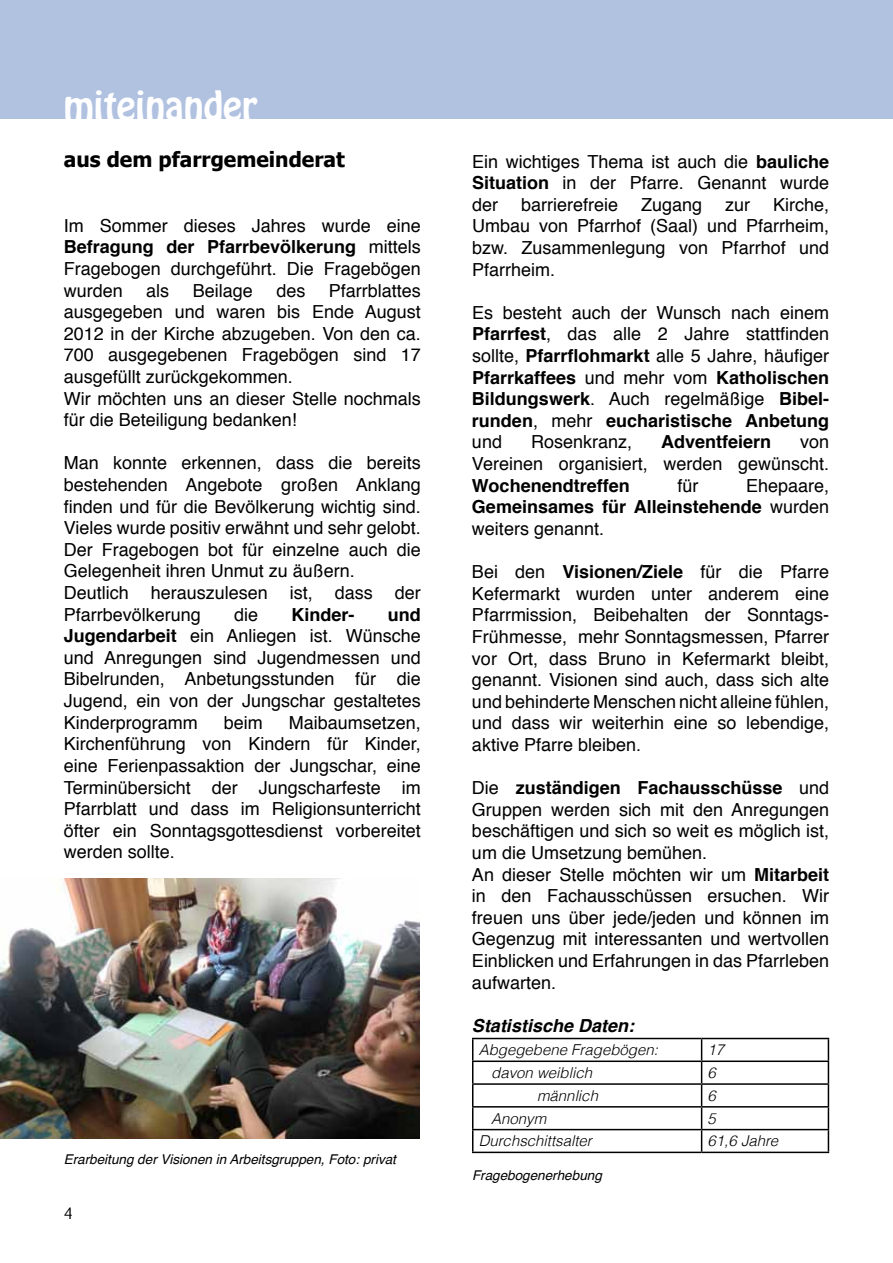
<style>
.page{position:relative;width:893px;height:1263px;background:#fff}
.page>*{position:absolute;margin:0;border:0;box-sizing:border-box;transform-origin:0 0}
.t1{font:36px "Hobo Std";color:#fff}
.t2{font:700 21px "Tahoma";color:#000}
.t3{font:18px/21.6px "Helvetica";color:#000;text-align:justify}
.t4{font:700 18px "Helvetica";color:#000}
.t5{font:italic 700 18px "Helvetica";color:#000}
.t6{font:italic 300 15px "Helvetica";color:#000}
.t7{font:15px "Euphemia UCAS";color:#000}
.t8{font:italic 13.5px "Helvetica";color:#000}
.s1{font-weight:700}
</style>
<div class="page">
<div style="left:0;top:0;width:893px;height:119px;background:#b1c2e1"></div>
<hr style="left:472px;top:1038px;width:230px;height:1px;background:#000">
<hr style="left:702px;top:1038px;width:127px;height:1px;background:#000">
<hr style="left:472px;top:1060px;width:230px;height:2px;background:#000">
<hr style="left:702px;top:1060px;width:127px;height:2px;background:#000">
<hr style="left:472px;top:1083px;width:230px;height:2px;background:#000">
<hr style="left:702px;top:1083px;width:127px;height:2px;background:#000">
<hr style="left:472px;top:1106px;width:230px;height:1px;background:#000">
<hr style="left:702px;top:1106px;width:127px;height:1px;background:#000">
<hr style="left:472px;top:1129px;width:230px;height:1px;background:#000">
<svg style="left:472px;top:1039px;width:1px;height:112px"></svg>
<hr style="left:702px;top:1129px;width:127px;height:1px;background:#000">
<svg style="left:701px;top:1039px;width:1px;height:112px"></svg>
<svg style="left:828px;top:1039px;width:1px;height:112px"></svg>
<hr style="left:472px;top:1151px;width:230px;height:2px;background:#000">
<hr style="left:702px;top:1151px;width:127px;height:2px;background:#000">
<img style="left:0;top:878px;width:420px;height:261px">
<h1 class="t1" style="left:64px;top:81px;width:195px">miteinander</h1>
<p class="t2" style="left:64px;top:145px;width:282px">aus dem pfarrgemeinderat</p>
<p class="t3" style="left:64px;top:215px;width:359px">Im Sommer dieses Jahres wurde eine <span class="s1">Befragung der Pfarrbevölkerung</span> mittels Fragebogen durchgeführt. Die Fragebögen wurden</p>
<p class="t3" style="left:64px;top:280px;width:359px;text-align:left;text-indent:265px">Pfarrblattes ausgegeben und waren bis Ende August<br>2012 in der Kirche abzugeben. Von den ca.<br>700 ausgegebenen Fragebögen sind 17 ausgefüllt zurückgekommen.<br>Wir möchten uns an dieser Stelle nochmals für die Beteiligung bedanken!</p>
<p class="t3" style="left:64px;top:453px;width:359px;text-align:left">Man konnte erkennen, dass die bereits bestehenden Angebote großen Anklang finden und für die Bevölkerung wichtig sind.<br>Vieles wurde positiv erwähnt und sehr gelobt.<br>Der Fragebogen bot für einzelne auch die Gelegenheit ihren Unmut zu äußern.<br>Deutlich herauszulesen ist, dass der Pfarrbevölkerung</p>
<p class="t3" style="left:146px;top:280px;width:25px">als</p>
<p class="t3" style="left:193px;top:280px;width:62px">Beilage</p>
<p class="t3" style="left:276px;top:280px;width:31px">des</p>
<p class="t3" style="left:234px;top:604px;width:26px">die</p>
<p class="t4" style="left:292px;top:600px;width:64px">Kinder-</p>
<p class="t3" style="left:64px;top:604px;width:359px;text-indent:324px"><span class="s1">und Jugendarbeit</span> ein Anliegen ist. Wünsche und Anregungen sind Jugendmessen und Bibelrunden, Anbetungsstunden für die Jugend, ein von der Jungschar gestaltetes Kinderprogramm</p>
<p class="t3" style="left:64px;top:712px;width:359px;text-indent:225px">Maibaumsetzen, Kirchenführung von Kindern für Kinder, eine Ferienpassaktion der Jungschar, eine Terminübersicht der Jungscharfeste im Pfarrblatt und dass im Religionsunterricht öfter ein Sonntagsgottesdienst vorbereitet werden sollte.</p>
<p class="t3" style="left:224px;top:712px;width:41px">beim</p>
<p class="t8" style="left:64px;top:1148px;width:334px">Erarbeitung der Visionen in Arbeitsgruppen, Foto: privat</p>
<p class="t7" style="left:64px;top:1203px;width:10px">4</p>
<p class="t3" style="left:472px;top:151px;width:359px">Ein wichtiges Thema ist auch die <span class="s1">bauliche Situation</span> in der Pfarre. Genannt wurde der</p>
<p class="t3" style="left:521px;top:194px;width:99px">barrierefreie</p>
<p class="t3" style="left:641px;top:194px;width:63px">Zugang</p>
<p class="t3" style="left:725px;top:194px;width:27px">zur</p>
<p class="t3" style="left:472px;top:194px;width:359px;text-indent:301px">Kirche, Umbau von Pfarrhof (Saal) und Pfarrheim, bzw. Zusammenlegung von Pfarrhof und Pfarrheim.</p>
<p class="t3" style="left:472px;top:302px;width:359px">Es besteht auch der Wunsch nach einem <span class="s1">Pfarrfest</span>, das alle 2 Jahre stattfinden sollte, <span class="s1">Pfarrflohmarkt</span> alle 5 Jahre, häufiger <span class="s1">Pfarrkaffees</span> und mehr vom <span class="s1">Katholischen Bildungswerk</span>. Auch regelmäßige <span class="s1">Bibel&shy;runden</span>, mehr <span class="s1">eucharistische Anbetung </span>und</p>
<p class="t3" style="left:531px;top:432px;width:103px">Rosenkranz,</p>
<p class="t4" style="left:661px;top:428px;width:112px">Adventfeiern</p>
<p class="t3" style="left:472px;top:432px;width:359px;text-align:right">von<br>Vereinen organisiert, werden gewünscht.</p>
<p class="t4" style="left:472px;top:471px;width:159px">Wochenendtreffen</p>
<p class="t3" style="left:677px;top:475px;width:23px">für</p>
<p class="t3" style="left:472px;top:475px;width:359px;text-indent:274px">Ehepaare, <span class="s1">Gemeinsames für Alleinstehende</span> wurden weiters genannt.</p>
<p class="t3" style="left:472px;top:561px;width:359px">Bei den <span class="s1">Visionen/Ziele</span> für die Pfarre Kefermarkt wurden unter anderem eine Pfarrmission, Beibehalten der Sonntags-Frühmesse, mehr Sonntagsmessen, Pfarrer vor Ort, dass Bruno in Kefermarkt bleibt, genannt. Visionen sind auch, dass sich alte und behinderte Menschen nicht alleine fühlen, und dass wir weiterhin eine so lebendige, aktive Pfarre bleiben.</p>
<p class="t3" style="left:472px;top:777px;width:359px;text-align:left">Die <span class="s1">zuständigen Fachausschüsse</span> und Gruppen werden sich mit den Anregungen beschäftigen und sich so weit es möglich ist, um die Umsetzung bemühen.<br>An dieser Stelle möchten wir um <span class="s1">Mitarbeit </span>in den Fachausschüssen ersuchen. Wir freuen uns über jede/jeden und können im Gegenzug mit interessanten und wertvollen Einblicken und Erfahrungen in das Pfarrleben aufwarten.</p>
<p class="t5" style="left:472px;top:1010px;width:164px">Statistische Daten:</p>
<p class="t6" style="left:479px;top:1040px;width:181px">Abgegebene Fragebögen:</p>
<p class="t6" style="left:708px;top:1040px;width:18px">17</p>
<p class="t6" style="left:491px;top:1063px;width:102px">davon weiblich</p>
<p class="t6" style="left:708px;top:1063px;width:10px">6</p>
<p class="t6" style="left:537px;top:1086px;width:62px">männlich</p>
<p class="t6" style="left:708px;top:1086px;width:10px">6</p>
<p class="t6" style="left:491px;top:1109px;width:57px">Anonym</p>
<p class="t6" style="left:708px;top:1109px;width:10px">5</p>
<p class="t6" style="left:479px;top:1132px;width:115px">Durchschittsalter</p>
<p class="t6" style="left:708px;top:1132px;width:72px">61,6 Jahre</p>
<p class="t8" style="left:472px;top:1164px;width:131px">Fragebogenerhebung</p>
</div>
